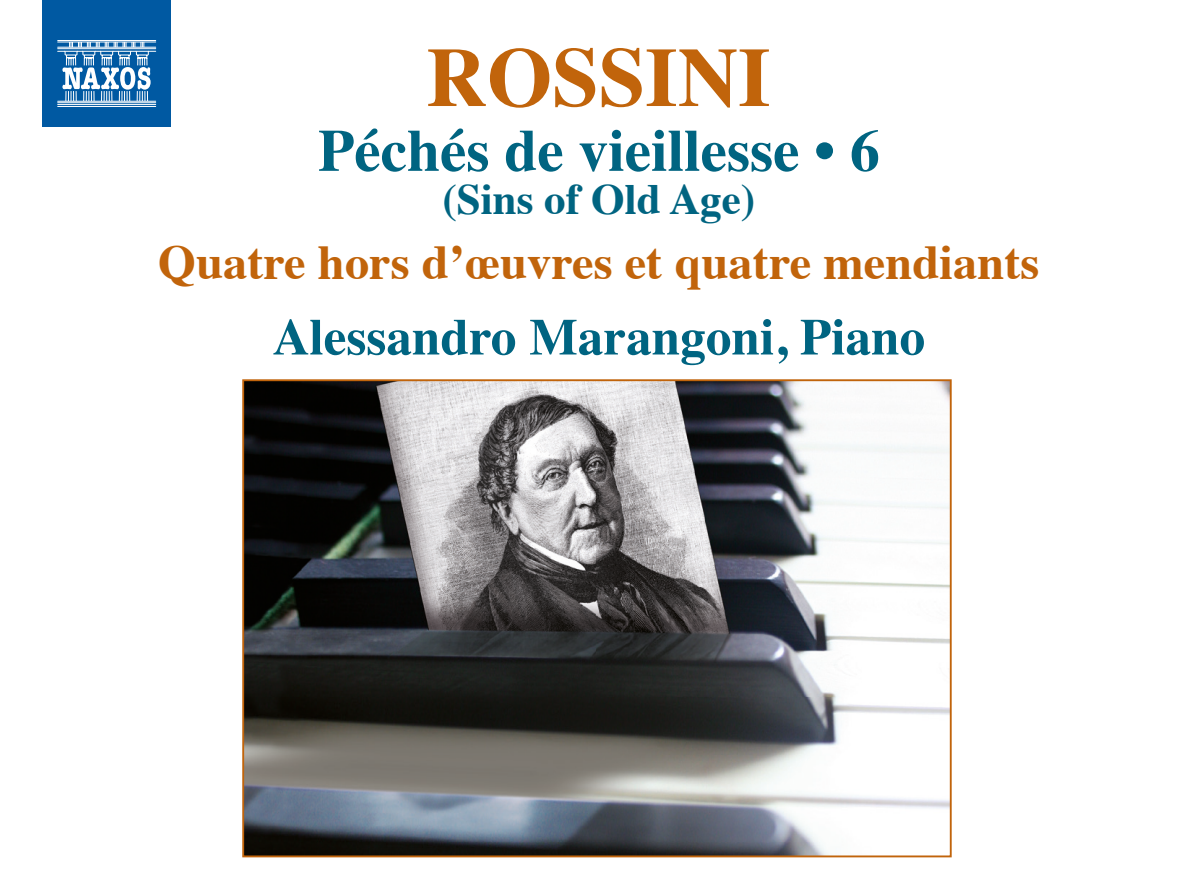
<style>
.page{position:relative;width:1188px;height:892px;background:#fff}
.page>*{position:absolute;margin:0;border:0;box-sizing:border-box;transform-origin:0 0}
.t1{font:700 83.7px "Times";color:#c1640b}
.t2{font:700 59.4px "Times";color:#006481}
.t3{font:700 51.3px "Times";color:#006481}
.t4{font:700 48.6px "Times";color:#c1640b}
.t5{font:700 43.2px "Times";color:#006481}
</style>
<div class="page">
<div style="left:43px;top:0;width:128px;height:126px;background:#0059a2"></div>
<hr style="left:58px;top:51px;width:98px;height:1px;background:#fff">
<hr style="left:58px;top:101px;width:98px;height:1px;background:#fff">
<hr style="left:58px;top:48px;width:98px;height:1px;background:#fff">
<hr style="left:58px;top:47px;width:98px;height:1px;background:#fff">
<hr style="left:58px;top:42px;width:98px;height:1px;background:#fff">
<hr style="left:58px;top:40px;width:98px;height:1px;background:#fff">
<hr style="left:58px;top:102px;width:98px;height:1px;background:#fff">
<hr style="left:58px;top:106px;width:98px;height:1px;background:#fff">
<hr style="left:58px;top:104px;width:98px;height:1px;background:#fff">
<svg style="left:62px;top:42px;width:89px;height:60px"></svg>
<img style="left:245px;top:382px;width:704px;height:472px">
<div style="left:242px;top:379px;width:710px;height:478px;border:2px solid #c1640b"></div>
<h1 class="t1" style="left:427px;top:-2px;width:345px">ROSSINI</h1>
<p class="t2" style="left:318px;top:94px;width:563px">Péchés de vieillesse • 6</p>
<p class="t5" style="left:442px;top:158px;width:315px">(Sins of Old Age)</p>
<p class="t4" style="left:158px;top:216px;width:883px">Quatre hors d’œuvres et quatre mendiants</p>
<p class="t3" style="left:272px;top:288px;width:654px">Alessandro Marangoni, Piano</p>
</div>
